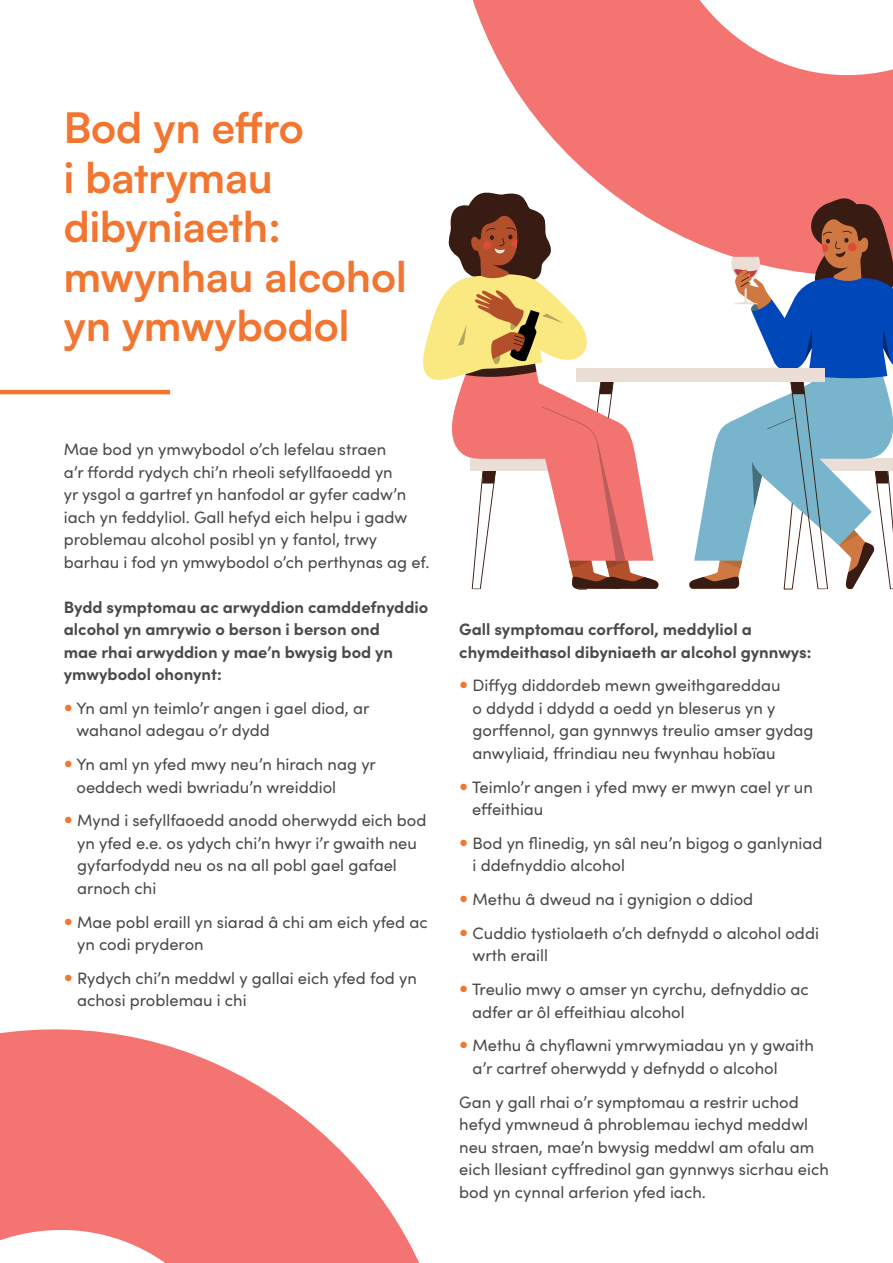
<style>
.page{position:relative;width:893px;height:1263px;background:#fff}
.page>*{position:absolute;margin:0;border:0;box-sizing:border-box;transform-origin:0 0}
.t1{font:700 42px/49.5px "Satoshi";color:#f27530}
.t2{font:16.5px/22.5px "Sofia Pro";color:#4a4a49}
.t3{font:700 16.5px/22.5px "Sofia Pro";color:#4a4a49}
</style>
<div class="page">
<svg style="left:0;top:1029px;width:420px;height:234px;fill:#f37471"></svg>
<svg style="left:473px;top:0;width:420px;height:239px;fill:#f37471"></svg>
<hr style="left:0;top:390px;width:170px;height:4px;background:#f27530">
<div style="left:576px;top:369px;width:249px;height:13px;background:#ebded6"></div>
<svg style="left:423px;top:184px;width:238px;height:405px"></svg>
<svg style="left:686px;top:193px;width:207px;height:397px"></svg>
<p class="t1" style="left:64px;top:101px;width:344px">Bod yn effro<br>i batrymau dibyniaeth: mwynhau alcohol yn ymwybodol</p>
<p class="t2" style="left:64px;top:437px;width:367px">Mae bod yn ymwybodol o’ch lefelau straen<br>a’r ffordd rydych chi’n rheoli sefyllfaoedd yn<br>yr ysgol a gartref yn hanfodol ar gyfer cadw’n iach yn feddyliol. Gall hefyd eich helpu i gadw problemau alcohol posibl yn y fantol, trwy barhau i fod yn ymwybodol o’ch perthynas ag ef.</p>
<p class="t3" style="left:64px;top:594px;width:366px">Bydd symptomau ac arwyddion camddefnyddio alcohol yn amrywio o berson i berson ond<br>mae rhai arwyddion y mae’n bwysig bod yn ymwybodol ohonynt:</p>
<p class="t2" style="left:76px;top:696px;width:294px">Yn aml yn teimlo’r angen i gael diod, ar wahanol adegau o’r dydd</p>
<p class="t2" style="left:76px;top:752px;width:301px">Yn aml yn yfed mwy neu’n hirach nag yr oeddech wedi bwriadu’n wreiddiol</p>
<p class="t2" style="left:77px;top:808px;width:351px">Mynd i sefyllfaoedd anodd oherwydd eich bod yn yfed e.e. os ydych chi’n hwyr i’r gwaith neu gyfarfodydd neu os na all pobl gael gafael arnoch chi</p>
<p class="t2" style="left:77px;top:910px;width:352px">Mae pobl eraill yn siarad â chi am eich yfed ac yn codi pryderon</p>
<p class="t2" style="left:77px;top:966px;width:341px">Rydych chi’n meddwl y gallai eich yfed fod yn achosi problemau i chi</p>
<p class="t3" style="left:459px;top:617px;width:354px">Gall symptomau corfforol, meddyliol a chymdeithasol dibyniaeth ar alcohol gynnwys:</p>
<p class="t2" style="left:473px;top:673px;width:342px">Diffyg diddordeb mewn gweithgareddau<br>o ddydd i ddydd a oedd yn bleserus yn y gorffennol, gan gynnwys treulio amser gydag anwyliaid, ffrindiau neu fwynhau hobïau</p>
<p class="t2" style="left:472px;top:775px;width:342px">Teimlo’r angen i yfed mwy er mwyn cael yr un effeithiau</p>
<p class="t2" style="left:473px;top:831px;width:351px">Bod yn flinedig, yn sâl neu’n bigog o ganlyniad i ddefnyddio alcohol</p>
<p class="t2" style="left:473px;top:887px;width:282px">Methu â dweud na i gynigion o ddiod</p>
<p class="t2" style="left:473px;top:921px;width:348px">Cuddio tystiolaeth o’ch defnydd o alcohol oddi wrth eraill</p>
<p class="t2" style="left:472px;top:977px;width:338px">Treulio mwy o amser yn cyrchu, defnyddio ac adfer ar ôl effeithiau alcohol</p>
<p class="t2" style="left:473px;top:1033px;width:343px">Methu â chyflawni ymrwymiadau yn y gwaith a’r cartref oherwydd y defnydd o alcohol</p>
<p class="t2" style="left:459px;top:1090px;width:371px">Gan y gall rhai o’r symptomau a restrir uchod hefyd ymwneud â phroblemau iechyd meddwl neu straen, mae’n bwysig meddwl am ofalu am eich llesiant cyffredinol gan gynnwys sicrhau eich bod yn cynnal arferion yfed iach.</p>
</div>
